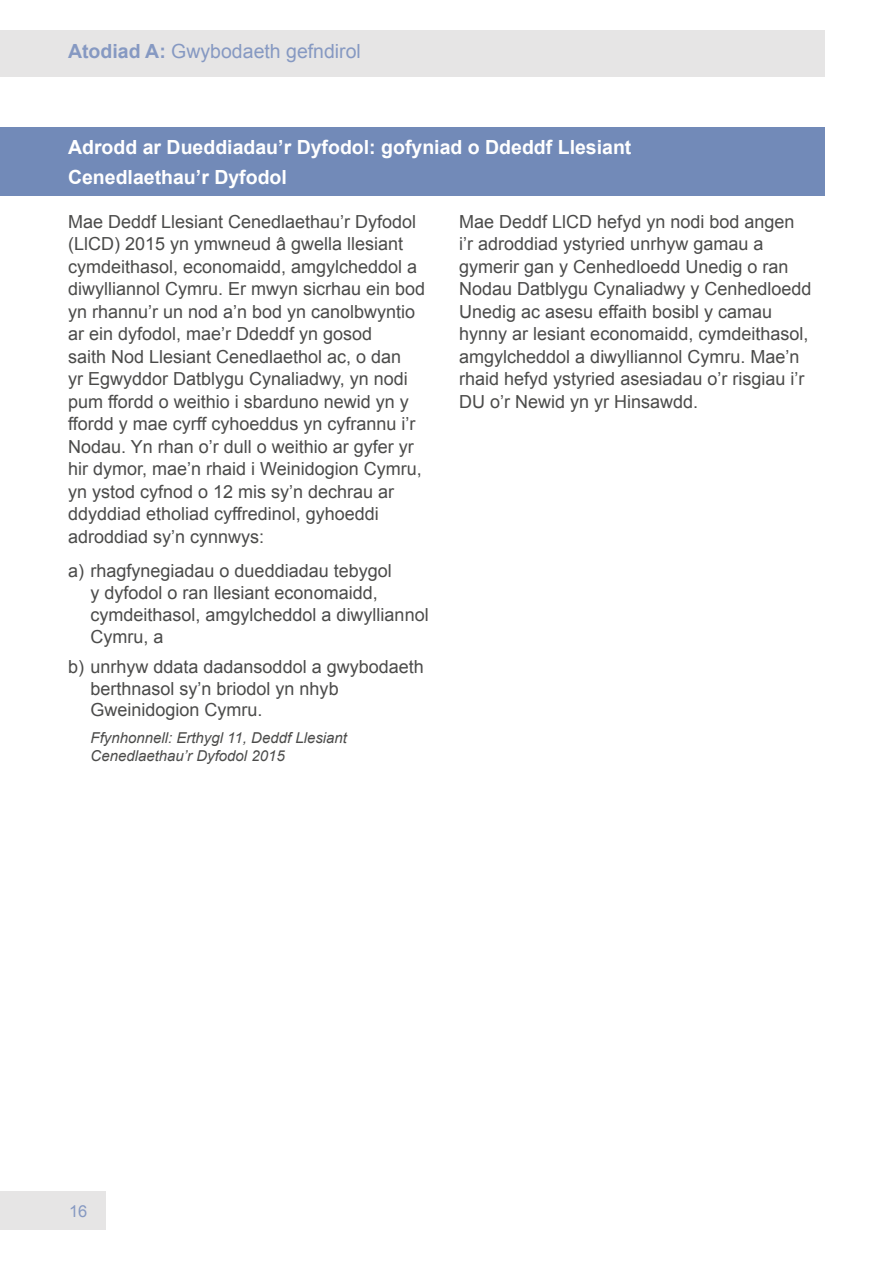
<style>
.page{position:relative;width:893px;height:1263px;background:#fff}
.page>*{position:absolute;margin:0;border:0;box-sizing:border-box;transform-origin:0 0}
.Part_B_H_1{font:700 19.5px/30px "Arial";color:#fff}
.t1{font:19.5px "Arial";color:#8699c2}
.body{font:18px/22.5px "Arial";color:#4b4b4a}
.Part_A_bullets{font:18px/21.8px "Arial";color:#4b4b4a}
.t2{font:16.5px "Arial";color:#8699c2}
.Source{font:italic 15px/18px "Arial";color:#4b4b4a}
.s1{font-weight:700}
</style>
<div class="page">
<div style="left:0;top:30px;width:825px;height:47px;background:#e6e5e5"></div>
<div style="left:0;top:1191px;width:105px;height:39px;background:#e6e5e5"></div>
<div style="left:0;top:128px;width:825px;height:68px;background:#728ab8"></div>
<p class="t1" style="left:68px;top:39px;width:294px"><span class="s1">Atodiad A:</span> Gwybodaeth gefndirol</p>
<p class="Part_B_H_1" style="left:68px;top:133px;width:565px">Adrodd ar Dueddiadau’r Dyfodol: gofyniad o Ddeddf Llesiant<br>Cenedlaethau’r Dyfodol</p>
<p class="body" style="left:459px;top:210px;width:354px">Mae Deddf LlCD hefyd yn nodi bod angen i’r adroddiad ystyried unrhyw gamau a gymerir gan y Cenhedloedd Unedig o ran Nodau Datblygu Cynaliadwy y Cenhedloedd Unedig ac asesu effaith bosibl y camau hynny ar lesiant economaidd, cymdeithasol, amgylcheddol a diwylliannol Cymru. Mae’n rhaid hefyd ystyried asesiadau o’r risgiau i’r DU o’r Newid yn yr Hinsawdd.</p>
<p class="body" style="left:68px;top:210px;width:359px">Mae Deddf Llesiant Cenedlaethau’r Dyfodol (LlCD) 2015 yn ymwneud â gwella llesiant cymdeithasol, economaidd, amgylcheddol a diwylliannol Cymru. Er mwyn sicrhau ein bod yn rhannu’r un nod a’n bod yn canolbwyntio ar ein dyfodol, mae’r Ddeddf yn gosod<br>saith Nod Llesiant Cenedlaethol ac, o dan<br>yr Egwyddor Datblygu Cynaliadwy, yn nodi pum ffordd o weithio i sbarduno newid yn y ffordd y mae cyrff cyhoeddus yn cyfrannu i’r Nodau. Yn rhan o’r dull o weithio ar gyfer yr hir dymor, mae’n rhaid i Weinidogion Cymru, yn ystod cyfnod o 12 mis sy’n dechrau ar ddyddiad etholiad cyffredinol, gyhoeddi adroddiad sy’n cynnwys:</p>
<p class="Part_A_bullets" style="left:91px;top:560px;width:340px;text-indent:-22px">a) rhagfynegiadau o dueddiadau tebygol<br>y dyfodol o ran llesiant economaidd, cymdeithasol, amgylcheddol a diwylliannol<br>Cymru, a</p>
<p class="Part_A_bullets" style="left:91px;top:656px;width:335px;text-indent:-22px">b) unrhyw ddata dadansoddol a gwybodaeth berthnasol sy’n briodol yn nhyb<br>Gweinidogion Cymru.</p>
<p class="Source" style="left:91px;top:729px;width:258px">Ffynhonnell: Erthygl 11, Deddf Llesiant<br>Cenedlaethau’r Dyfodol 2015</p>
<p class="t2" style="left:69px;top:1200px;width:20px">16</p>
</div>
